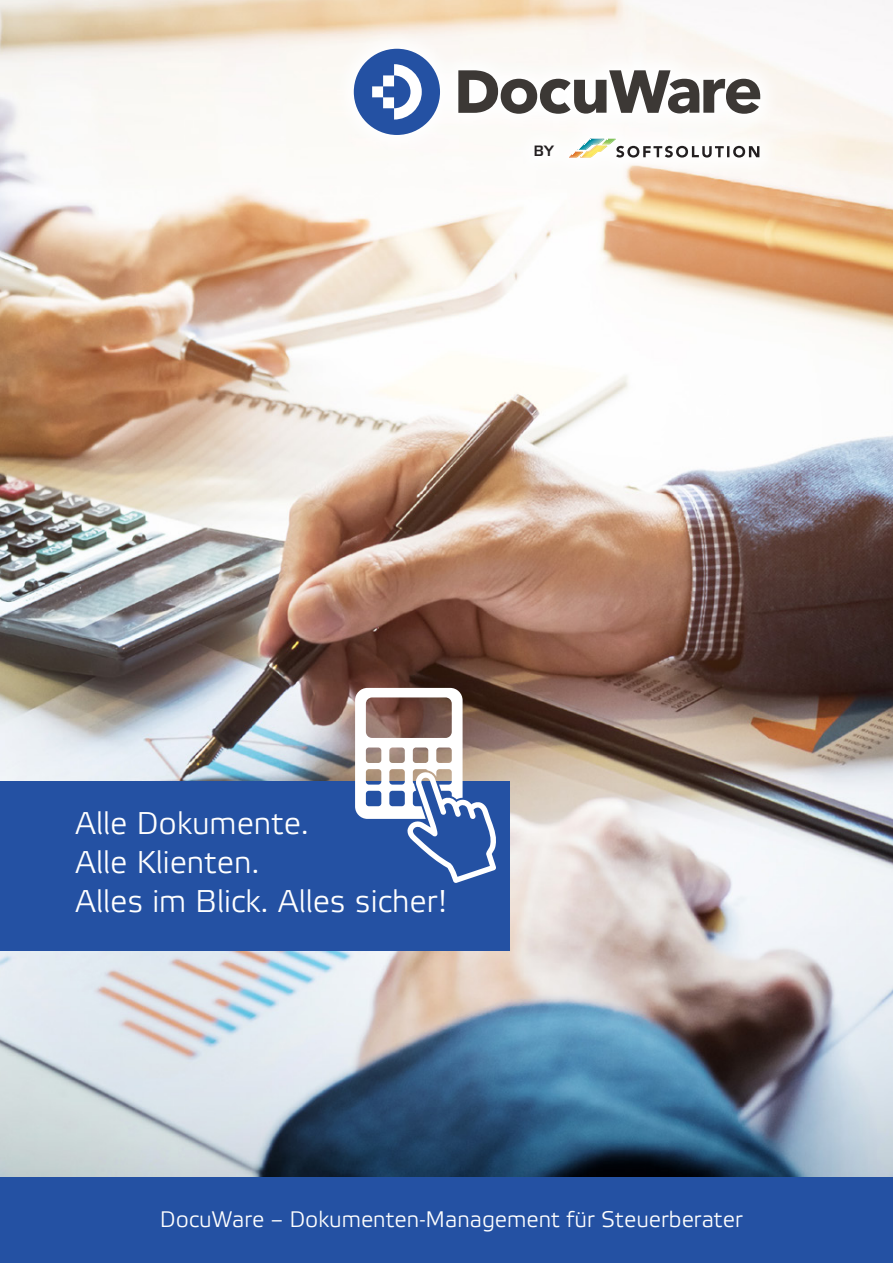
<style>
.page{position:relative;width:893px;height:1263px;background:#fff}
.page>*{position:absolute;margin:0;border:0;box-sizing:border-box;transform-origin:0 0}
.t1{font:31.5px "Elektra Light Pro";color:#fff}
.t2{font:22.5px "Elektra Light Pro";color:#fff}
.t3{font:700 15px "Elektra Light Pro";color:#231f20}
</style>
<div class="page">
<img style="left:0;top:0;width:893px;height:1178px">
<div style="left:0;top:781px;width:509px;height:169px;background:#2451a3"></div>
<div style="left:0;top:1178px;width:893px;height:85px;background:#2451a3"></div>
<svg style="left:355px;top:688px;width:143px;height:195px"></svg>
<div style="left:331px;top:26px;width:451px;height:154px;background:#fcfaf7"></div>
<svg style="left:458px;top:70px;width:302px;height:44px"></svg>
<svg style="left:354px;top:49px;width:86px;height:86px"></svg>
<svg style="left:569px;top:138px;width:190px;height:20px"></svg>
<p class="t3" style="left:533px;top:143px;width:22px">BY</p>
<p class="t1" style="left:75px;top:806px;width:235px">Alle Dokumente.</p>
<p class="t1" style="left:75px;top:845px;width:186px">Alle Klienten.</p>
<p class="t1" style="left:75px;top:884px;width:374px">Alles im Blick. Alles sicher!</p>
<p class="t2" style="left:160px;top:1207px;width:584px">DocuWare – Dokumenten-Management für Steuerberater</p>
</div>
